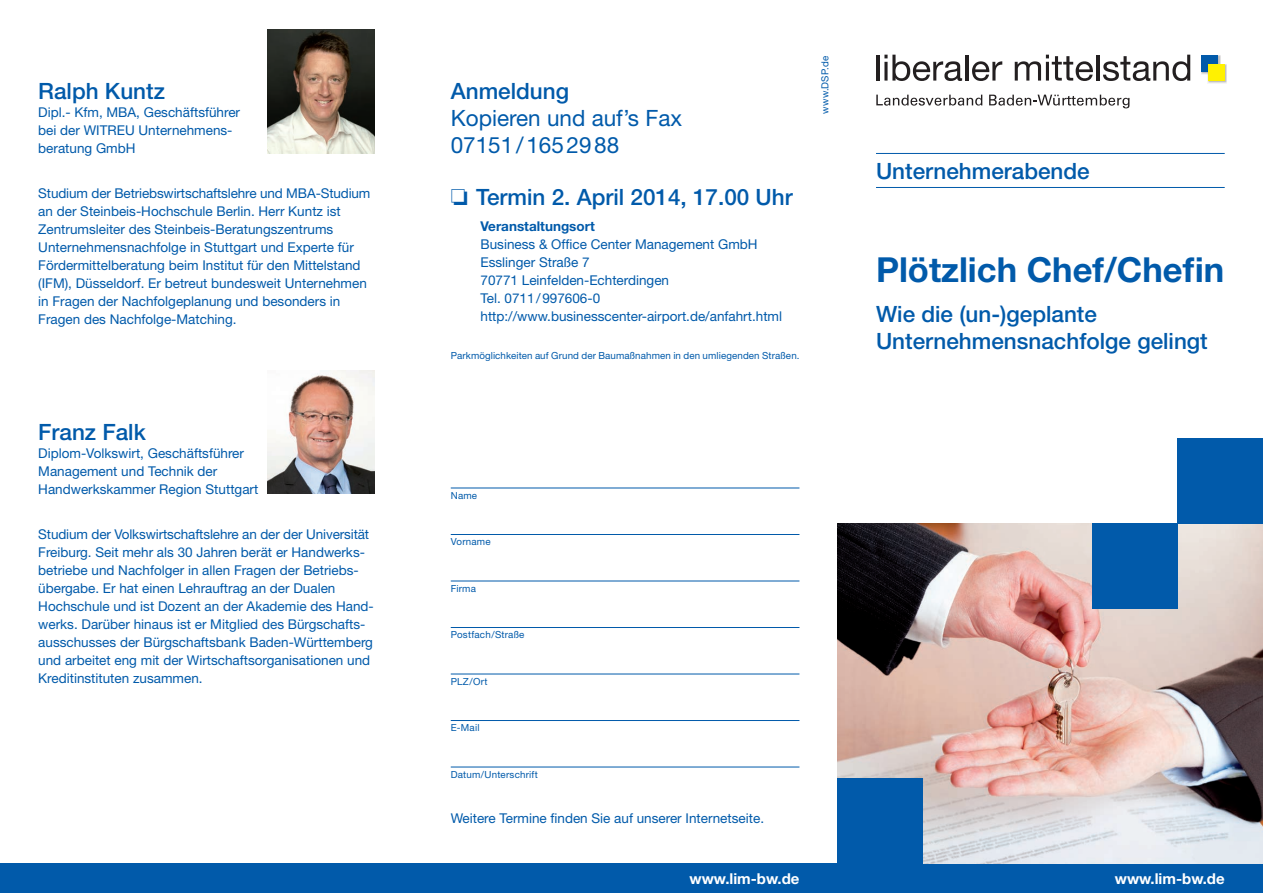
<style>
.page{position:relative;width:1263px;height:893px;background:#fff}
.page>*{position:absolute;margin:0;border:0;box-sizing:border-box;transform-origin:0 0}
.t1{font:700 34.5px "Helvetica Neue";color:#015aaa}
.t2{font:500 22.5px/27px "Helvetica Neue";color:#015aaa}
.t3{font:22.5px/27px "Helvetica Neue";color:#015aaa}
.t4{font:700 15px "Helvetica Neue";color:#fff}
.t5{font:13.5px/18px "Helvetica Neue";color:#015aaa}
.t6{font:700 13.5px "Helvetica Neue";color:#015aaa}
.t7{font:9.75px "Helvetica Neue";letter-spacing:.015em;color:#015aaa}
</style>
<div class="page">
<div style="left:0;top:863px;width:1263px;height:30px;background:#015aaa"></div>
<svg style="left:876px;top:95px;width:106px;height:11px"></svg>
<svg style="left:989px;top:95px;width:140px;height:13px"></svg>
<hr style="left:876px;top:55px;width:3px;height:26px;background:#231f20">
<svg style="left:884px;top:55px;width:78px;height:26px"></svg>
<hr style="left:965px;top:55px;width:3px;height:26px;background:#231f20">
<svg style="left:972px;top:61px;width:30px;height:20px"></svg>
<svg style="left:1015px;top:55px;width:78px;height:26px"></svg>
<hr style="left:1096px;top:55px;width:3px;height:26px;background:#231f20">
<svg style="left:1103px;top:55px;width:87px;height:26px"></svg>
<div style="left:1201px;top:55px;width:19px;height:19px;background:#bdbcbc"></div>
<svg style="left:1208px;top:64px;width:19px;height:19px"></svg>
<div style="left:1201px;top:55px;width:17px;height:17px;background:#015aaa"></div>
<div style="left:1207px;top:64px;width:17px;height:17px;background:#fff101"></div>
<hr style="left:451px;top:488px;width:348px;height:1px;background:#015aaa">
<hr style="left:451px;top:534px;width:348px;height:1px;background:#015aaa">
<hr style="left:451px;top:581px;width:348px;height:1px;background:#015aaa">
<hr style="left:451px;top:627px;width:348px;height:1px;background:#015aaa">
<hr style="left:451px;top:674px;width:348px;height:1px;background:#015aaa">
<hr style="left:451px;top:720px;width:348px;height:1px;background:#015aaa">
<hr style="left:451px;top:767px;width:348px;height:1px;background:#015aaa">
<hr style="left:876px;top:153px;width:349px;height:1px;background:#015aaa">
<hr style="left:876px;top:187px;width:349px;height:1px;background:#015aaa">
<img style="left:838px;top:523px;width:425px;height:340px">
<div style="left:1178px;top:438px;width:85px;height:85px;background:#015aaa"></div>
<div style="left:1093px;top:523px;width:85px;height:85px;background:#015aaa"></div>
<div style="left:838px;top:778px;width:85px;height:85px;background:#015aaa"></div>
<img style="left:268px;top:30px;width:106px;height:123px">
<img style="left:268px;top:371px;width:106px;height:123px">
<h2 class="t2" style="left:38px;top:77px;width:128px">Ralph Kuntz</h2>
<p class="t5" style="left:38px;top:103px;width:203px">Dipl.- Kfm, MBA, Geschäftsführer bei der WITREU Unternehmens&shy;beratung GmbH</p>
<p class="t5" style="left:38px;top:184px;width:334px">Studium der Betriebswirtschaftslehre und MBA-Studium an der Steinbeis-Hochschule Berlin. Herr Kuntz ist Zentrumsleiter des Steinbeis-Beratungszentrums Unternehmensnachfolge in Stuttgart und Experte für Fördermittelberatung beim Institut für den Mittelstand (IFM), Düsseldorf. Er betreut bundesweit Unternehmen in Fragen der Nachfolgeplanung und besonders in Fragen des Nachfolge-Matching.</p>
<h2 class="t2" style="left:38px;top:418px;width:109px">Franz Falk</h2>
<p class="t5" style="left:38px;top:444px;width:222px">Diplom-Volkswirt, Geschäftsführer<br>Management und Technik der<br>Handwerkskammer Region Stuttgart</p>
<p class="t5" style="left:38px;top:525px;width:337px">Studium der Volkswirtschaftslehre an der der Universität Freiburg. Seit mehr als 30 Jahren berät er Handwerks&shy;betriebe und Nachfolger in allen Fragen der Betriebs&shy;übergabe. Er hat einen Lehrauftrag an der Dualen Hochschule und ist Dozent an der Akademie des Hand&shy;werks. Darüber hinaus ist er Mitglied des Bürgschafts&shy;ausschusses der Bürgschaftsbank Baden-Württemberg und arbeitet eng mit der Wirtschaftsorganisationen und Kreditinstituten zusammen.</p>
<h2 class="t2" style="left:451px;top:77px;width:120px">Anmeldung</h2>
<h2 class="t3" style="left:451px;top:104px;width:233px">Kopieren und auf’s Fax<br>07151/165 29 88</h2>
<h2 class="t2" style="left:451px;top:183px;width:343px">❏ Termin 2. April 2014, 17.00 Uhr</h2>
<p class="t6" style="left:480px;top:218px;width:116px">Veranstaltungsort</p>
<p class="t5" style="left:480px;top:235px;width:303px">Business &amp; Office Center Management GmbH Esslinger Straße 7<br>70771 Leinfelden-Echterdingen<br>Tel. 0711/997606-0 http://www.businesscenter-airport.de/anfahrt.html</p>
<p class="t7" style="left:451px;top:350px;width:350px">Parkmöglichkeiten auf Grund der Baumaßnahmen in den umliegenden Straßen.</p>
<p class="t7" style="left:819px;top:114px;width:59px;rotate:-90deg">www.DSP.de</p>
<h2 class="t2" style="left:876px;top:157px;width:215px">Unternehmerabende</h2>
<h1 class="t1" style="left:876px;top:248px;width:350px">Plötzlich Chef/Chefin</h1>
<h2 class="t2" style="left:876px;top:300px;width:333px">Wie die (un-)geplante<br>Unternehmensnachfolge gelingt</h2>
<p class="t7" style="left:451px;top:490px;width:28px">Name</p>
<p class="t7" style="left:451px;top:536px;width:41px">Vorname</p>
<p class="t7" style="left:451px;top:583px;width:27px">Firma</p>
<p class="t7" style="left:451px;top:629px;width:75px">Postfach/Straße</p>
<p class="t7" style="left:451px;top:676px;width:38px">PLZ/Ort</p>
<p class="t7" style="left:451px;top:722px;width:30px">E-Mail</p>
<p class="t7" style="left:451px;top:769px;width:89px">Datum/Unterschrift</p>
<p class="t5" style="left:451px;top:809px;width:315px">Weitere Termine finden Sie auf unserer Internetseite.</p>
<p class="t4" style="left:689px;top:869px;width:111px">www.lim-bw.de</p>
<p class="t4" style="left:1115px;top:869px;width:111px">www.lim-bw.de</p>
</div>
